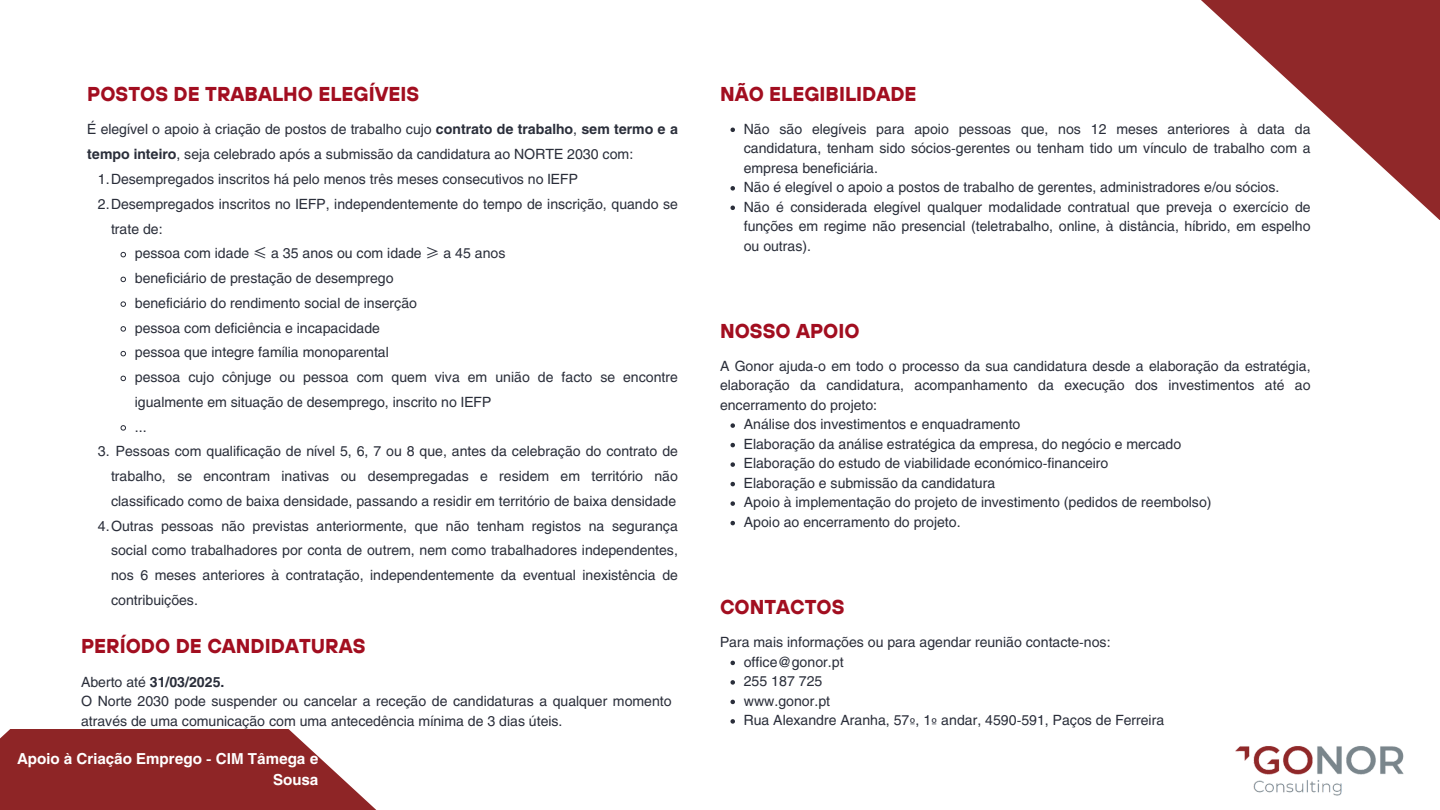
<style>
.page{position:relative;width:1440px;height:810px;background:#fff}
.page>*{position:absolute;margin:0;border:0;box-sizing:border-box;transform-origin:0 0}
.t1{font:700 20px "TT Hoves";color:#a20e20}
.t2{font:700 15px/21px "Helios";color:#fff;text-align:right}
.t3{font:14px/24.8px "Helios";color:#2a2e3a}
.t4{font:700 14px "Helios";color:#2a2e3a}
.s1{font-weight:700}
.s2{font-family:"Noto Sans CJ Ksc"}
.s3{font-weight:400}
</style>
<div class="page">
<svg style="left:120px;top:251px;width:6px;height:7px"></svg>
<svg style="left:120px;top:276px;width:6px;height:7px"></svg>
<svg style="left:120px;top:301px;width:6px;height:6px"></svg>
<svg style="left:120px;top:326px;width:6px;height:6px"></svg>
<svg style="left:120px;top:350px;width:6px;height:7px"></svg>
<svg style="left:120px;top:375px;width:6px;height:7px"></svg>
<svg style="left:120px;top:425px;width:6px;height:6px"></svg>
<svg style="left:1201px;top:0;width:239px;height:220px"></svg>
<img style="left:1235px;top:746px;width:169px;height:50px">
<svg style="left:730px;top:423px;width:5px;height:5px"></svg>
<svg style="left:730px;top:443px;width:5px;height:4px"></svg>
<svg style="left:730px;top:462px;width:5px;height:5px"></svg>
<svg style="left:730px;top:482px;width:5px;height:4px"></svg>
<svg style="left:730px;top:501px;width:5px;height:5px"></svg>
<svg style="left:730px;top:521px;width:5px;height:4px"></svg>
<svg style="left:730px;top:661px;width:5px;height:4px"></svg>
<svg style="left:730px;top:680px;width:5px;height:5px"></svg>
<svg style="left:730px;top:700px;width:5px;height:4px"></svg>
<svg style="left:730px;top:719px;width:5px;height:5px"></svg>
<svg style="left:0;top:729px;width:376px;height:81px;background:#9b3e3f"></svg>
<svg style="left:730px;top:128px;width:5px;height:4px"></svg>
<svg style="left:730px;top:186px;width:5px;height:5px"></svg>
<svg style="left:730px;top:206px;width:5px;height:4px"></svg>
<h1 class="t1" style="left:87px;top:80px;width:334px">POSTOS DE TRABALHO ELEGÍVEIS</h1>
<p class="t3" style="left:87px;top:116px;width:592px;line-height:25.5px">É elegível o apoio à criação de postos de trabalho cujo <span class="s1">contrato de trabalho</span>, <span class="s1">sem termo e a tempo inteiro</span>, seja celebrado após a submissão da candidatura ao NORTE 2030 com:</p>
<p class="t3" style="left:98px;top:166px;width:482px">1.Desempregados inscritos há pelo menos três meses consecutivos no IEFP</p>
<p class="t3" style="left:111px;top:191px;width:568px;text-indent:-13px">2.Desempregados inscritos no IEFP, independentemente do tempo de inscrição, quando se trate de:</p>
<p class="t3" style="left:135px;top:241px;width:372px">pessoa com idade <span class="s2">≤</span> a 35 anos ou com idade <span class="s2">≥</span> a 45 anos</p>
<p class="t3" style="left:135px;top:265px;width:260px">beneficiário de prestação de desemprego</p>
<p class="t3" style="left:135px;top:290px;width:284px">beneficiário do rendimento social de inserção</p>
<p class="t3" style="left:135px;top:315px;width:247px">pessoa com deficiência e incapacidade</p>
<p class="t3" style="left:135px;top:340px;width:256px">pessoa que integre família monoparental</p>
<p class="t3" style="left:135px;top:364px;width:545px">pessoa cujo cônjuge ou pessoa com quem viva em união de facto se encontre igualmente em situação de desemprego, inscrito no IEFP</p>
<p class="t3" style="left:135px;top:414px;width:13px">...</p>
<p class="t3" style="left:111px;top:439px;width:568px;text-align:center">Pessoas com qualificação de nível 5, 6, 7 ou 8 que, antes da celebração do contrato de trabalho, se encontram inativas ou desempregadas e residem em território não classificado como de baixa densidade, passando a residir em território de baixa densidade</p>
<p class="t3" style="left:98px;top:439px;width:13px">3.</p>
<p class="t3" style="left:111px;top:513px;width:568px;text-align:justify;text-indent:-13px">4.Outras pessoas não previstas anteriormente, que não tenham registos na segurança social como trabalhadores por conta de outrem, nem como trabalhadores independentes, nos 6 meses anteriores à contratação, independentemente da eventual inexistência de contribuições.</p>
<h1 class="t1" style="left:81px;top:633px;width:286px">PERÍODO DE CANDIDATURAS</h1>
<p class="t4" style="left:81px;top:673px;width:145px"><span class="s3">Aberto até</span> 31/03/2025.</p>
<p class="t3" style="left:81px;top:691px;width:592px;line-height:19.5px">O Norte 2030 pode suspender ou cancelar a receção de candidaturas a qualquer momento através de uma comunicação com uma antecedência mínima de 3 dias úteis.</p>
<p class="t2" style="left:17px;top:748px;width:303px">Apoio à Criação Emprego - CIM Tâmega e<br>Sousa</p>
<p class="t1" style="left:720px;top:80px;width:198px">NÃO ELEGIBILIDADE</p>
<p class="t3" style="left:744px;top:118px;width:568px;line-height:19.5px;text-align:justify">Não são elegíveis para apoio pessoas que, nos 12 meses anteriores à data da candidatura, tenham sido sócios-gerentes ou tenham tido um vínculo de trabalho com a empresa beneficiária.</p>
<p class="t3" style="left:744px;top:174px;width:537px">Não é elegível o apoio a postos de trabalho de gerentes, administradores e/ou sócios.</p>
<p class="t3" style="left:744px;top:196px;width:568px;line-height:19.5px;text-align:justify">Não é considerada elegível qualquer modalidade contratual que preveja o exercício de funções em regime não presencial (teletrabalho, online, à distância, híbrido, em espelho ou outras).</p>
<h2 class="t1" style="left:720px;top:318px;width:141px">NOSSO APOIO</h2>
<h1 class="t3" style="left:720px;top:356px;width:592px;line-height:19.5px;text-align:justify">A Gonor ajuda-o em todo o processo da sua candidatura desde a elaboração da estratégia, elaboração da candidatura, acompanhamento da execução dos investimentos até ao encerramento do projeto:</h1>
<p class="t3" style="left:744px;top:412px;width:278px">Análise dos investimentos e enquadramento</p>
<p class="t3" style="left:744px;top:431px;width:439px">Elaboração da análise estratégica da empresa, do negócio e mercado</p>
<p class="t3" style="left:744px;top:451px;width:366px">Elaboração do estudo de viabilidade económico-financeiro</p>
<h1 class="t3" style="left:744px;top:470px;width:253px">Elaboração e submissão da candidatura</h1>
<p class="t3" style="left:744px;top:490px;width:469px">Apoio à implementação do projeto de investimento (pedidos de reembolso)</p>
<p class="t3" style="left:744px;top:509px;width:218px">Apoio ao encerramento do projeto.</p>
<p class="t1" style="left:720px;top:594px;width:126px">CONTACTOS</p>
<p class="t3" style="left:720px;top:629px;width:392px">Para mais informações ou para agendar reunião contacte-nos:</p>
<p class="t3" style="left:744px;top:649px;width:101px">office@gonor.pt</p>
<p class="t3" style="left:744px;top:668px;width:80px">255 187 725</p>
<p class="t3" style="left:744px;top:688px;width:88px">www.gonor.pt</p>
<h1 class="t3" style="left:744px;top:707px;width:422px">Rua Alexandre Aranha, 57º, 1º andar, 4590-591, Paços de Ferreira</h1>
</div>
